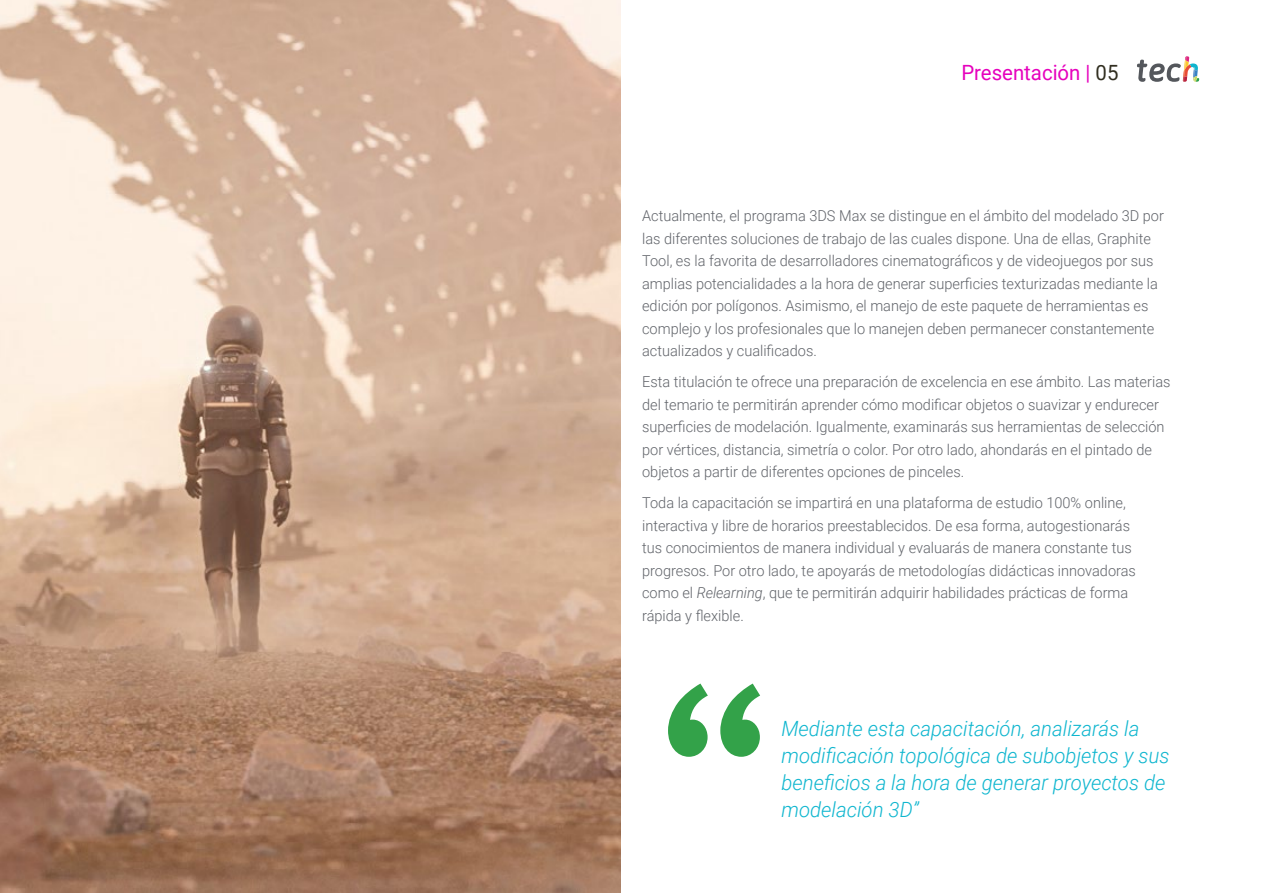
<style>
.page{position:relative;width:1263px;height:893px;background:#fff}
.page>*{position:absolute;margin:0;border:0;box-sizing:border-box;transform-origin:0 0}
.t1{font:italic 300 21px/27px "Roboto";color:#0fb6cf}
.t2{font:21px "Roboto";color:#e602bd}
.t3{font:300 15px/22.5px "Roboto";color:#61646a}
.s1{color:#312e20}
.s2{font-style:italic}
</style>
<div class="page">
<svg style="left:668px;top:684px;width:92px;height:73px"></svg>
<img style="left:0;top:0;width:621px;height:893px">
<svg style="left:1137px;top:56px;width:62px;height:26px"></svg>
<h1 class="t2" style="left:961px;top:57px;width:159px">Presentación | <span class="s1">05</span></h1>
<p class="t3" style="left:642px;top:204px;width:523px">Actualmente, el programa 3DS Max se distingue en el ámbito del modelado 3D por las diferentes soluciones de trabajo de las cuales dispone. Una de ellas, Graphite Tool, es la favorita de desarrolladores cinematográficos y de videojuegos por sus amplias potencialidades a la hora de generar superficies texturizadas mediante la edición por polígonos. Asimismo, el manejo de este paquete de herramientas es complejo y los profesionales que lo manejen deben permanecer constantemente actualizados y cualificados.</p>
<p class="t3" style="left:642px;top:370px;width:530px">Esta titulación te ofrece una preparación de excelencia en ese ámbito. Las materias del temario te permitirán aprender cómo modificar objetos o suavizar y endurecer superficies de modelación. Igualmente, examinarás sus herramientas de selección por vértices, distancia, simetría o color. Por otro lado, ahondarás en el pintado de objetos a partir de diferentes opciones de pinceles.</p>
<p class="t3" style="left:642px;top:491px;width:495px">Toda la capacitación se impartirá en una plataforma de estudio 100% online, interactiva y libre de horarios preestablecidos. De esa forma, autogestionarás tus conocimientos de manera individual y evaluarás de manera constante tus progresos. Por otro lado, te apoyarás de metodologías didácticas innovadoras como el <span class="s2">Relearning</span>, que te permitirán adquirir habilidades prácticas de forma rápida y flexible.</p>
<h1 class="t1" style="left:781px;top:714px;width:390px">Mediante esta capacitación, analizarás la modificación topológica de subobjetos y sus beneficios a la hora de generar proyectos de modelación 3D”</h1>
</div>
